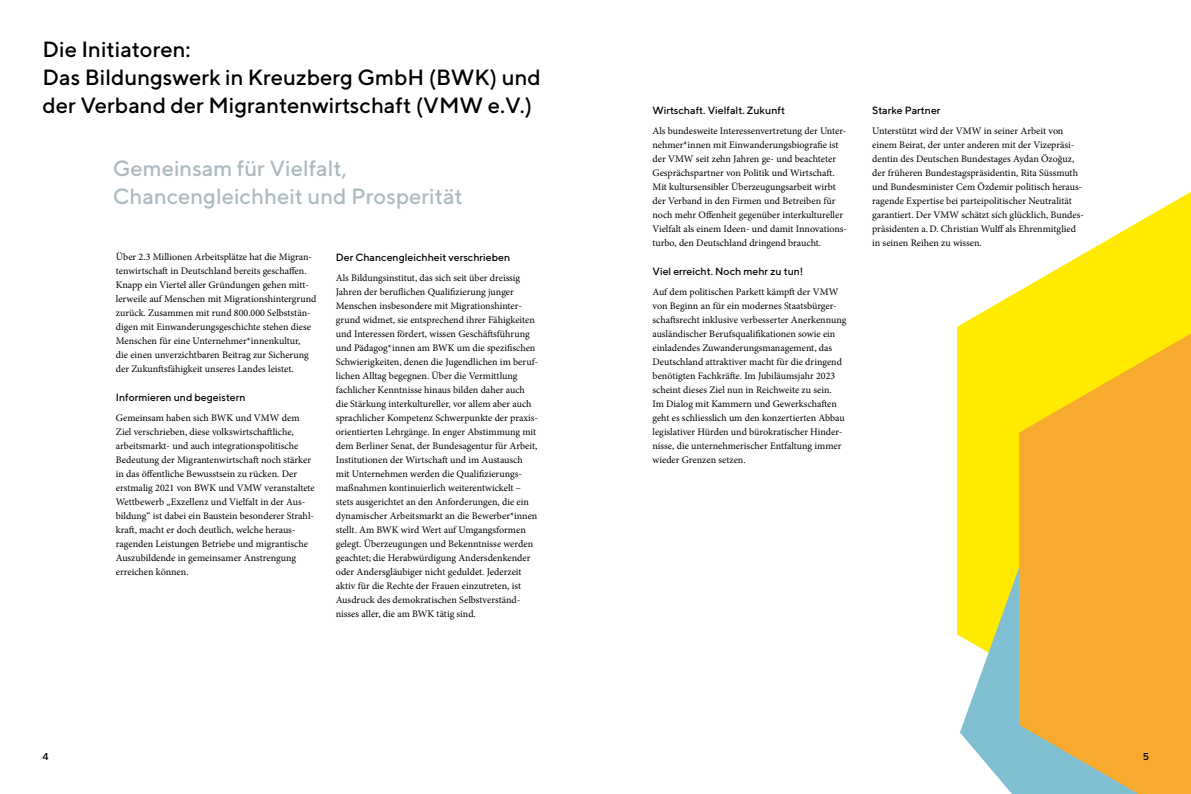
<style>
.page{position:relative;width:1191px;height:794px;background:#fff}
.page>*{position:absolute;margin:0;border:0;box-sizing:border-box;transform-origin:0 0}
.t1{font:500 22px/28px "TT Norms";color:#000}
.t2{font:500 22px/28px "TT Norms";color:#adbac0}
.t3{font:500 10.5px "TT Norms";color:#000}
.t4{font:10px/14px "Minion Pro";color:#000}
.t5{font:500 10px "TT Norms";color:#000}
</style>
<div class="page">
<svg style="left:957px;top:192px;width:234px;height:444px;fill:#ffea00"></svg>
<svg style="left:960px;top:420px;width:59px;height:374px;background:#d7df63"></svg>
<svg style="left:1019px;top:333px;width:172px;height:461px;background:#f1b231"></svg>
<h1 class="t1" style="left:43px;top:35px;width:500px">Die Initiatoren:<br>Das Bildungswerk in Kreuzberg GmbH (BWK) und der Verband der Migrantenwirtschaft (VMW e.V.)</h1>
<h1 class="t2" style="left:113px;top:154px;width:352px">Gemeinsam für Vielfalt,<br>Chancengleichheit und Prosperität</h1>
<p class="t4" style="left:116px;top:250px;width:202px">Über 2.3 Millionen Arbeitsplätze hat die Migran&shy;tenwirtschaft in Deutschland bereits geschaffen.<br>Knapp ein Viertel aller Gründungen gehen mitt&shy;lerweile auf Menschen mit Migrationshintergrund zurück. Zusammen mit rund 800.000 Selbststän&shy;digen mit Einwanderungsgeschichte stehen diese Menschen für eine Unternehmer*innenkultur,<br>die einen unverzichtbaren Beitrag zur Sicherung der Zukunftsfähigkeit unseres Landes leistet.</p>
<p class="t3" style="left:116px;top:391px;width:131px">Informieren und begeistern</p>
<p class="t4" style="left:116px;top:411px;width:200px">Gemeinsam haben sich BWK und VMW dem Ziel verschrieben, diese volkswirtschaftliche, arbeitsmarkt- und auch integrationspolitische Bedeutung der Migrantenwirtschaft noch stärker in das öffentliche Bewusstsein zu rücken. Der erstmalig 2021 von BWK und VMW veranstaltete Wettbewerb „Exzellenz und Vielfalt in der Aus&shy;bildung“ ist dabei ein Baustein besonderer Strahl&shy;kraft, macht er doch deutlich, welche heraus&shy;ragenden Leistungen Betriebe und migrantische Auszubildende in gemeinsamer Anstrengung erreichen können.</p>
<p class="t3" style="left:336px;top:251px;width:176px">Der Chancengleichheit verschrieben</p>
<p class="t4" style="left:336px;top:271px;width:204px">Als Bildungsinstitut, das sich seit über dreissig Jahren der beruflichen Qualifizierung junger Menschen insbesondere mit Migrationshinter&shy;grund widmet, sie entsprechend ihrer Fähigkeiten und Interessen fördert, wissen Geschäftsführung und Pädagog*innen am BWK um die spezifischen Schwierigkeiten, denen die Jugendlichen im beruf&shy;lichen Alltag begegnen. Über die Vermittlung fachlicher Kenntnisse hinaus bilden daher auch die Stärkung interkultureller, vor allem aber auch sprachlicher Kompetenz Schwerpunkte der praxis&shy;orientierten Lehrgänge. In enger Abstimmung mit dem Berliner Senat, der Bundesagentur für Arbeit, Institutionen der Wirtschaft und im Austausch mit Unternehmen werden die Qualifizierungs&shy;maßnahmen kontinuierlich weiterentwickelt – stets ausgerichtet an den Anforderungen, die ein dynamischer Arbeitsmarkt an die Bewerber*innen stellt. Am BWK wird Wert auf Umgangsformen gelegt. Überzeugungen und Bekenntnisse werden geachtet; die Herabwürdigung Andersdenkender oder Andersgläubiger nicht geduldet. Jederzeit aktiv für die Rechte der Frauen einzutreten, ist Ausdruck des demokratischen Selbstverständ&shy;nisses aller, die am BWK tätig sind.</p>
<p class="t3" style="left:652px;top:104px;width:134px">Wirtschaft. Vielfalt. Zukunft</p>
<p class="t4" style="left:652px;top:124px;width:196px">Als bundesweite Interessenvertretung der Unter&shy;nehmer*innen mit Einwanderungsbiografie ist der VMW seit zehn Jahren ge- und beachteter Gesprächspartner von Politik und Wirtschaft.<br>Mit kultursensibler Überzeugungsarbeit wirbt der Verband in den Firmen und Betreiben für noch mehr Offenheit gegenüber interkultureller Vielfalt als einem Ideen- und damit Innovations&shy;turbo, den Deutschland dringend braucht.</p>
<p class="t3" style="left:652px;top:265px;width:152px">Viel erreicht. Noch mehr zu tun!</p>
<p class="t4" style="left:652px;top:285px;width:195px">Auf dem politischen Parkett kämpft der VMW von Beginn an für ein modernes Staatsbürger&shy;schaftsrecht inklusive verbesserter Anerkennung ausländischer Berufsqualifikationen sowie ein einladendes Zuwanderungsmanagement, das Deutschland attraktiver macht für die dringend benötigten Fachkräfte. Im Jubiläumsjahr 2023 scheint dieses Ziel nun in Reichweite zu sein.<br>Im Dialog mit Kammern und Gewerkschaften geht es schliesslich um den konzertierten Abbau legislativer Hürden und bürokratischer Hinder&shy;nisse, die unternehmerischer Entfaltung immer wieder Grenzen setzen.</p>
<p class="t3" style="left:872px;top:104px;width:70px">Starke Partner</p>
<p class="t4" style="left:872px;top:124px;width:213px">Unterstützt wird der VMW in seiner Arbeit von einem Beirat, der unter anderen mit der Vizepräsi&shy;dentin des Deutschen Bundestages Aydan Özoğuz, der früheren Bundestagspräsidentin, Rita Süssmuth und Bundesminister Cem Özdemir politisch heraus&shy;ragende Expertise bei parteipolitischer Neutralität garantiert. Der VMW schätzt sich glücklich, Bundes&shy;präsidenten a.D. Christian Wulff als Ehrenmitglied in seinen Reihen zu wissen.</p>
<p class="t5" style="left:43px;top:750px;width:8px">4</p>
<p class="t5" style="left:1142px;top:750px;width:8px">5</p>
</div>
